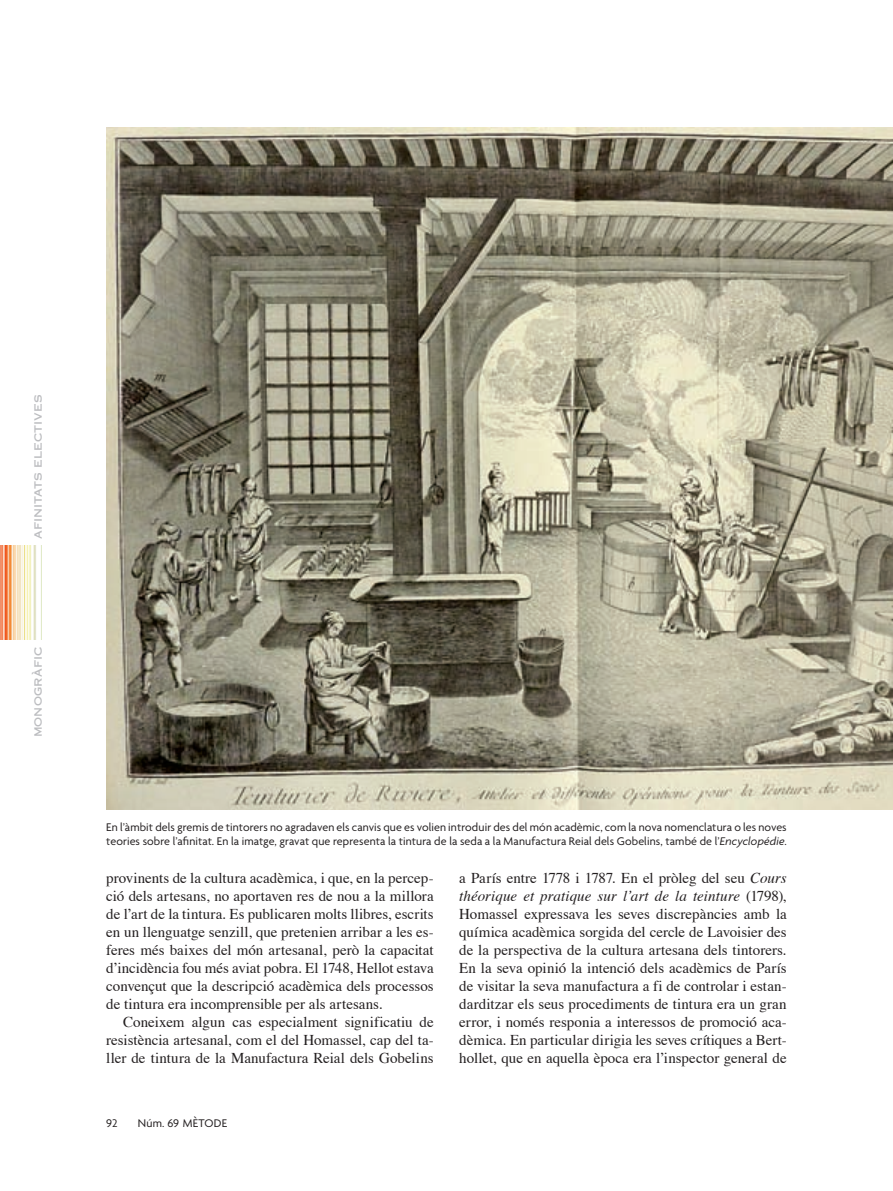
<style>
.page{position:relative;width:893px;height:1191px;background:#fff}
.page>*{position:absolute;margin:0;border:0;box-sizing:border-box;transform-origin:0 0}
.t1{font:15px/18px "Times";color:#231f20;text-align:justify}
.t2{font:12px/14.2px "Agenda";letter-spacing:.01em;color:#231f20}
.t3{font:12px "Copperplate Thirty One AB";letter-spacing:.005em;color:#bcbdc0}
.s1{font-style:italic}
</style>
<div class="page">
<img style="left:0;top:546px;width:42px;height:93px">
<img style="left:106px;top:128px;width:787px;height:681px">
<p class="t3" style="left:31px;top:539px;width:146px;rotate:-90deg">afinitats electives</p>
<p class="t3" style="left:31px;top:737px;width:92px;rotate:-90deg">monogràfic</p>
<p class="t2" style="left:106px;top:821px;width:682px">En l’àmbit dels gremis de tintorers no agradaven els canvis que es volien introduir des del món acadèmic, com la nova nomenclatura o les noves teories sobre l’afinitat. En la imatge, gravat que representa la tintura de la seda a la Manufactura Reial dels Gobelins, també de l’<span class="s1">Encyclopédie</span>.</p>
<p class="t1" style="left:106px;top:870px;width:329px">provinents de la cultura acadèmica, i que, en la percep&shy;ció dels artesans, no aportaven res de nou a la millora de l’art de la tintura. Es publicaren molts llibres, escrits en un llenguatge senzill, que pretenien arribar a les es&shy;feres més baixes del món artesanal, però la capacitat d’incidència fou més aviat pobra. El 1748, Hellot estava convençut que la descripció acadèmica dels processos de tintura era incomprensible per als artesans.</p>
<p class="t1" style="left:106px;top:1014px;width:329px;text-indent:17px">Coneixem algun cas especialment significatiu de resistència artesanal, com el del Homassel, cap del ta&shy;ller de tintura de la Manufactura Reial dels Gobelins</p>
<p class="t2" style="left:106px;top:1116px;width:13px">92</p>
<p class="t2" style="left:138px;top:1116px;width:91px">Núm. 69 MÈTODE</p>
<p class="t1" style="left:459px;top:870px;width:329px">a París entre 1778 i 1787. En el pròleg del seu <span class="s1">Cours théorique et pratique sur l’art de la teinture</span> (1798), Homassel expressava les seves discrepàncies amb la química acadèmica sorgida del cercle de Lavoisier des de la perspectiva de la cultura artesana dels tintorers.<br>En la seva opinió la intenció dels acadèmics de París de visitar la seva manufactura a fi de controlar i estan&shy;darditzar els seus procediments de tintura era un gran error, i només responia a interessos de promoció aca&shy;dèmica. En particular dirigia les seves crítiques a Bert&shy;hollet, que en aquella època era l’inspector general de</p>
</div>
